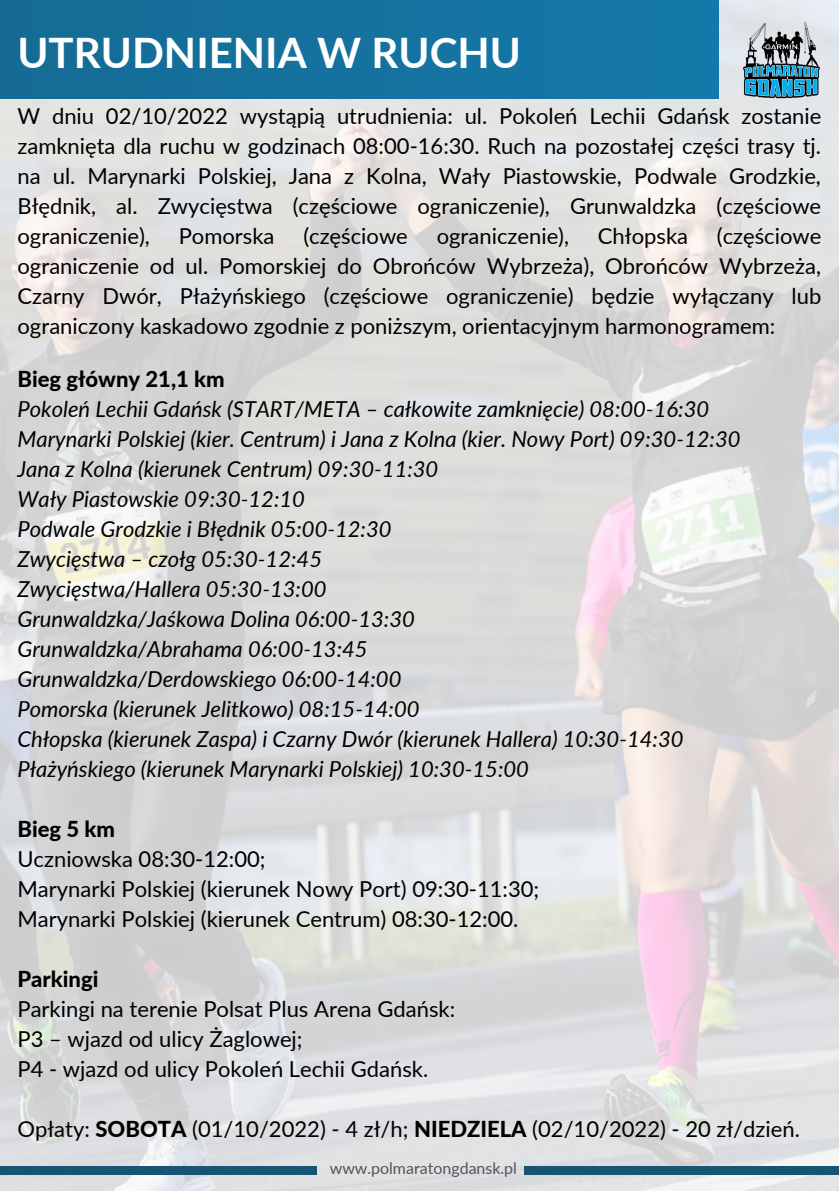
<style>
.page{position:relative;width:839px;height:1191px;background:#fff}
.page>*{position:absolute;margin:0;border:0;box-sizing:border-box;transform-origin:0 0}
.t1{font:700 42px "Lato";color:#fff}
.t2{font:22px/30px "Lato";color:#000;text-align:justify}
.t3{font:italic 22px/30px "Lato";color:#000}
.t4{font:800 22px "Lato";color:#000}
.t5{font:16px "Lato";color:#545454}
.s1{font-weight:800}
</style>
<div class="page">
<img style="left:0;top:0;width:838px;height:1191px">
<div style="left:0;top:0;width:718px;height:99px;background:#15729f"></div>
<div style="left:524px;top:1166px;width:314px;height:9px;background:#185572"></div>
<div style="left:0;top:1166px;width:317px;height:9px;background:#185572"></div>
<img style="left:723px;top:0;width:114px;height:99px">
<h1 class="t1" style="left:17px;top:26px;width:505px">UTRUDNIENIA W RUCHU</h1>
<p class="t2" style="left:17px;top:101px;width:805px">W dniu 02/10/2022 wystąpią utrudnienia: ul. Pokoleń Lechii Gdańsk zostanie zamknięta dla ruchu w godzinach 08:00-16:30. Ruch na pozostałej części trasy tj. na ul. Marynarki Polskiej, Jana z Kolna, Wały Piastowskie, Podwale Grodzkie, Błędnik, al. Zwycięstwa (częściowe ograniczenie), Grunwaldzka (częściowe ograniczenie),</p>
<p class="t2" style="left:17px;top:221px;width:805px;text-indent:699px">(częściowe ograniczenie od ul. Pomorskiej do Obrońców Wybrzeża), Obrońców Wybrzeża, Czarny Dwó r, Płażyńskiego (częściowe ograniczenie) będzie wyłączany lub ograniczony kaskadowo zgodnie z poniższym, orientacyjnym harmonogramem:</p>
<p class="t4" style="left:17px;top:365px;width:209px">Bieg główny 21,1 km</p>
<p class="t3" style="left:17px;top:393px;width:724px">Pokoleń Lechii Gdańsk (START/META – całkowite zamknięcie) 08:00-16:30<br>Marynarki Polskiej (kier. Centrum) i Jana z Kolna (kier. Nowy Port) 09:30-12:30<br>Jana z Kolna (kierunek Centrum) 09:30-11:30<br>Wały Piastowskie 09:30-12:10<br>Podwale Grodzkie i Błędnik 05:00-12:30<br>Zwycięstwa – czołg 05:30-12:45<br>Zwycięstwa/Hallera 05:30-13:00<br>Grunwaldzka/Jaśkowa Dolina 06:00-13:30<br>Grunwaldzka/Abrahama 06:00-13:45<br>Grunwaldzka/Derdowskiego 06:00-14:00<br>Pomorska (kierunek Jelitkowo) 08:15-14:00<br>Chłopska (kierunek Zaspa) i Czarny Dwór (kierunek Hallera) 10:30-14:30<br>Płażyńskiego (kierunek Marynarki Polskiej) 10:30-15:00</p>
<p class="t4" style="left:17px;top:815px;width:99px">Bieg 5 km</p>
<p class="t2" style="left:17px;top:843px;width:523px;text-align:left">Uczniowska 08:30-12:00;<br>Marynarki Polskiej (kierunek Nowy Port) 09:30-11:30;<br>Marynarki Polskiej (kierunek Centrum) 08:30-12:00.</p>
<p class="t4" style="left:17px;top:965px;width:82px">Parkingi</p>
<p class="t2" style="left:17px;top:993px;width:439px;text-align:left">Parkingi na terenie Polsat Plus Arena Gdańsk:<br>P3 – wjazd od ulicy Żaglowej;<br>P4 - wjazd od ulicy Pokoleń Lechii Gdańsk.</p>
<p class="t2" style="left:17px;top:1113px;width:783px">Opłaty: <span class="s1">SOBOTA</span> (01/10/2022) - 4 zł/h; <span class="s1">NIEDZIELA</span> (02/10/2022) - 20 zł/dzień.</p>
<p class="t2" style="left:179px;top:221px;width:97px">Pomorska</p>
<p class="t2" style="left:303px;top:221px;width:106px">(częściowe</p>
<p class="t2" style="left:436px;top:221px;width:134px">ograniczenie),</p>
<p class="t2" style="left:598px;top:221px;width:92px">Chłopska</p>
<p class="t5" style="left:330px;top:1158px;width:189px">www.polmaratongdansk.pl</p>
</div>
